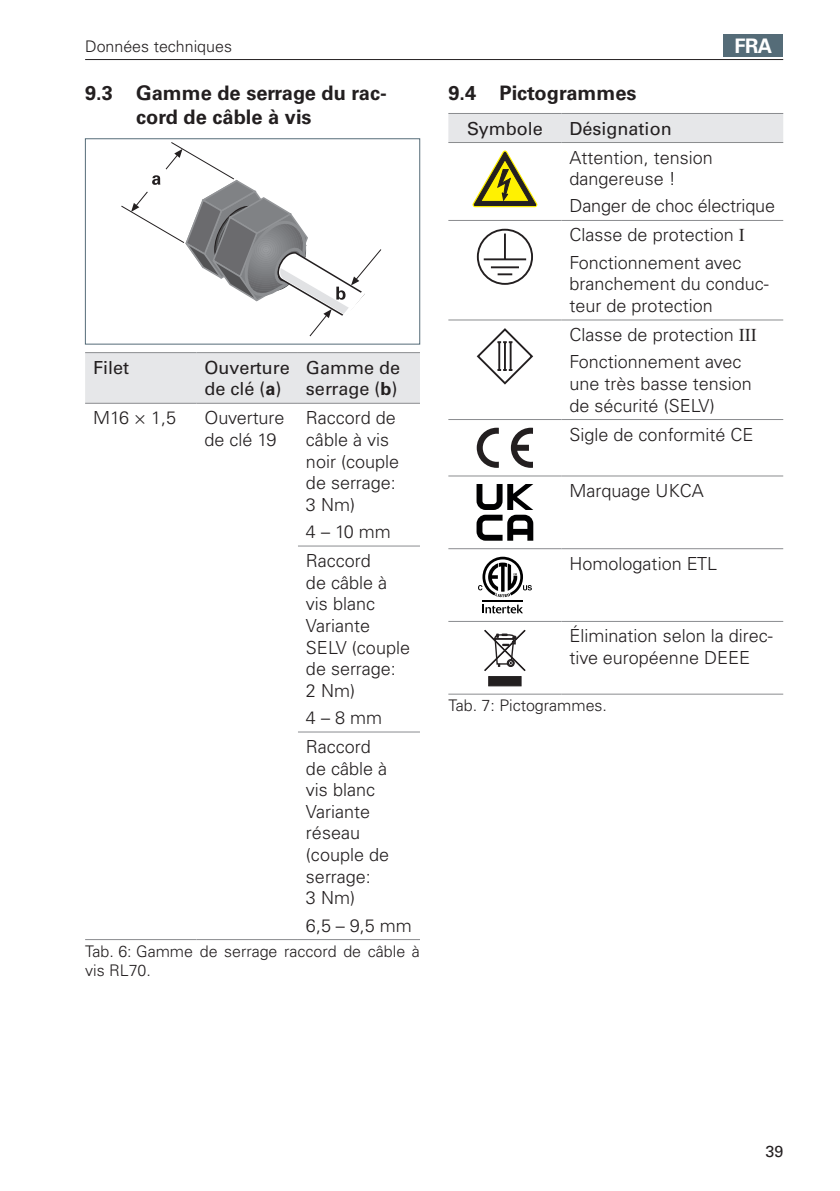
<style>
.page{position:relative;width:840px;height:1191px;background:#fff}
.page>*{position:absolute;margin:0;border:0;box-sizing:border-box;transform-origin:0 0}
.t1{font:700 20px/24px "Univers LT Pro 65";color:#231f20}
.t2{font:700 20px "Univers LT Pro 65";color:#fff}
.t3{font:300 18px/21.6px "Univers LT Pro 45";color:#231f20}
.t4{font:18px/21.6px "Univers LT Pro 55 Roman";color:#231f20}
.t5{font:300 16px/19.2px "Univers LT Pro 45";color:#231f20}
.t6{font:16px "Univers LT Pro 55 Roman";color:#231f20}
.s1{font-family:"Times New Roman";font-weight:400}
.s2{font-family:"Univers LT Pro 65";font-weight:700}
</style>
<div class="page">
<hr style="left:85px;top:59px;width:697px;height:1px;background:#231f20">
<div style="left:723px;top:34px;width:59px;height:23px;background:#556c78"></div>
<svg style="left:121px;top:142px;width:261px;height:195px"></svg>
<div style="left:85px;top:138px;width:335px;height:206px;border:1px solid #556c78"></div>
<div style="left:85px;top:353px;width:335px;height:50px;background:#e6e7e9"></div>
<hr style="left:298px;top:545px;width:122px;height:1px;background:#8a8c8f">
<hr style="left:298px;top:731px;width:122px;height:1px;background:#8a8c8f">
<hr style="left:298px;top:939px;width:122px;height:1px;background:#8a8c8f">
<hr style="left:85px;top:939px;width:111px;height:1px;background:#8a8c8f">
<hr style="left:196px;top:939px;width:102px;height:1px;background:#8a8c8f">
<hr style="left:85px;top:352px;width:111px;height:1px;background:#8a8c8f">
<hr style="left:196px;top:352px;width:102px;height:1px;background:#8a8c8f">
<hr style="left:85px;top:403px;width:111px;height:1px;background:#8a8c8f">
<hr style="left:196px;top:403px;width:102px;height:1px;background:#8a8c8f">
<hr style="left:298px;top:352px;width:122px;height:1px;background:#8a8c8f">
<hr style="left:298px;top:403px;width:122px;height:1px;background:#8a8c8f">
<div style="left:448px;top:114px;width:334px;height:28px;background:#e6e7e9"></div>
<hr style="left:448px;top:475px;width:113px;height:1px;background:#8a8c8f">
<hr style="left:561px;top:475px;width:221px;height:1px;background:#8a8c8f">
<hr style="left:448px;top:548px;width:113px;height:1px;background:#8a8c8f">
<hr style="left:561px;top:548px;width:221px;height:1px;background:#8a8c8f">
<hr style="left:448px;top:113px;width:113px;height:1px;background:#8a8c8f">
<hr style="left:561px;top:113px;width:221px;height:1px;background:#8a8c8f">
<hr style="left:448px;top:142px;width:113px;height:1px;background:#8a8c8f">
<hr style="left:561px;top:142px;width:221px;height:1px;background:#8a8c8f">
<hr style="left:448px;top:220px;width:113px;height:1px;background:#8a8c8f">
<hr style="left:561px;top:220px;width:221px;height:1px;background:#8a8c8f">
<hr style="left:448px;top:320px;width:113px;height:1px;background:#8a8c8f">
<hr style="left:561px;top:320px;width:221px;height:1px;background:#8a8c8f">
<hr style="left:448px;top:419px;width:113px;height:1px;background:#8a8c8f">
<hr style="left:561px;top:419px;width:221px;height:1px;background:#8a8c8f">
<hr style="left:448px;top:621px;width:113px;height:1px;background:#8a8c8f">
<hr style="left:448px;top:694px;width:113px;height:1px;background:#8a8c8f">
<hr style="left:561px;top:621px;width:221px;height:1px;background:#8a8c8f">
<hr style="left:561px;top:694px;width:221px;height:1px;background:#8a8c8f">
<svg style="left:472px;top:150px;width:65px;height:57px"></svg>
<svg style="left:476px;top:228px;width:57px;height:57px"></svg>
<svg style="left:476px;top:328px;width:57px;height:57px"></svg>
<svg style="left:476px;top:428px;width:22px;height:40px"></svg>
<svg style="left:510px;top:428px;width:22px;height:40px"></svg>
<svg style="left:476px;top:484px;width:57px;height:57px"></svg>
<svg style="left:482px;top:604px;width:40px;height:9px"></svg>
<hr style="left:482px;top:600px;width:40px;height:1px;background:#000">
<svg style="left:478px;top:557px;width:53px;height:40px"></svg>
<div style="left:488px;top:676px;width:33px;height:10px;background:#231f20"></div>
<svg style="left:484px;top:629px;width:42px;height:42px"></svg>
<p class="t5" style="left:85px;top:36px;width:148px">Données techniques</p>
<p class="t2" style="left:734px;top:34px;width:39px">FRA</p>
<p class="t1" style="left:136px;top:81px;width:252px;text-indent:-51px">9.3 Gamme de serrage du rac&shy;cord de câble à vis</p>
<p class="t1" style="left:448px;top:81px;width:189px">9.4 Pictogrammes</p>
<p class="t4" style="left:467px;top:117px;width:77px">Symbole</p>
<p class="t4" style="left:569px;top:117px;width:104px">Désignation</p>
<p class="t3" style="left:569px;top:146px;width:145px">Attention, tension dangereuse !</p>
<p class="t3" style="left:569px;top:191px;width:207px;line-height:29px">Danger de choc électrique<br>Classe de protection <span class="s1">I</span></p>
<p class="t3" style="left:569px;top:251px;width:201px">Fonctionnement avec branchement du conduc&shy;teur de protection</p>
<p class="t3" style="left:569px;top:321px;width:189px;line-height:27.2px">Classe de protection <span class="s1">III<br></span>Fonctionnement avec</p>
<p class="t3" style="left:569px;top:373px;width:184px">une très basse tension de sécurité (SELV)</p>
<p class="t3" style="left:569px;top:423px;width:185px">Sigle de conformité CE</p>
<p class="t3" style="left:569px;top:480px;width:136px">Marquage UKCA</p>
<p class="t4" style="left:93px;top:356px;width:38px">Filet</p>
<p class="t4" style="left:204px;top:356px;width:87px">Ouverture de clé (<span class="s2">a</span>)</p>
<p class="t4" style="left:306px;top:356px;width:96px">Gamme de serrage (<span class="s2">b</span>)</p>
<p class="t3" style="left:93px;top:407px;width:85px">M16 × 1,5</p>
<p class="t3" style="left:204px;top:407px;width:82px">Ouverture de clé 19</p>
<p class="t3" style="left:306px;top:407px;width:95px">Raccord de câble à vis noir (couple de serrage:<br>3 Nm)</p>
<p class="t3" style="left:306px;top:517px;width:86px;line-height:29px">4 – 10 mm<br>Raccord</p>
<p class="t3" style="left:306px;top:571px;width:105px">de câble à vis blanc<br>Variante<br>SELV (couple de serrage:<br>2 Nm)</p>
<p class="t3" style="left:306px;top:703px;width:78px;line-height:29px">4 – 8 mm<br>Raccord</p>
<p class="t3" style="left:306px;top:757px;width:85px">de câble à vis blanc<br>Variante réseau (couple de serrage:<br>3 Nm)</p>
<p class="t3" style="left:306px;top:914px;width:107px">6,5 – 9,5 mm</p>
<p class="t5" style="left:85px;top:941px;width:336px">Tab. 6: Gamme de serrage raccord de câble à vis RL70.</p>
<p class="t3" style="left:569px;top:552px;width:149px">Homologation ETL</p>
<p class="t3" style="left:569px;top:625px;width:205px">Élimination selon la direc&shy;tive européenne DEEE</p>
<p class="t5" style="left:448px;top:696px;width:160px">Tab. 7: Pictogrammes.</p>
<p class="t6" style="left:765px;top:1141px;width:19px">39</p>
</div>
